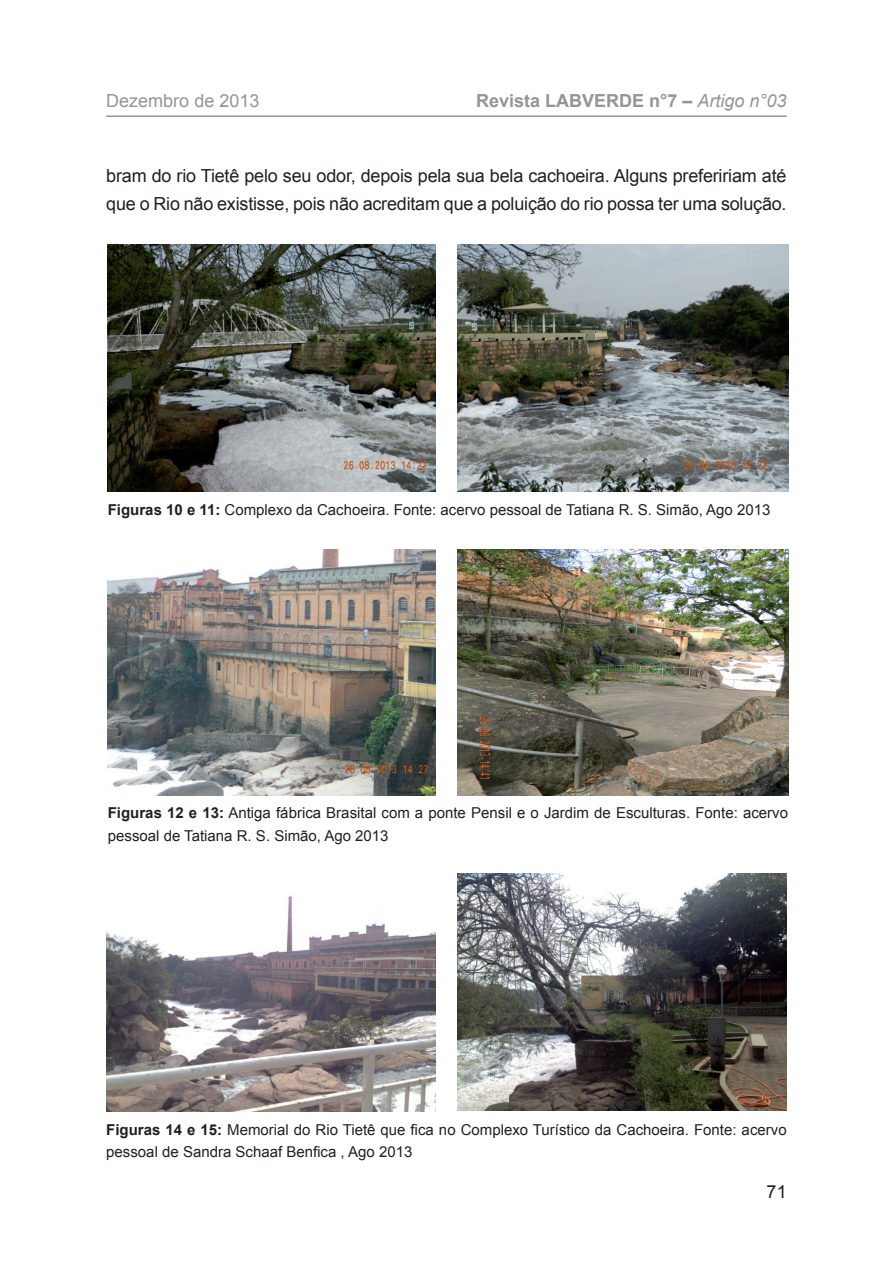
<style>
.page{position:relative;width:893px;height:1263px;background:#fff}
.page>*{position:absolute;margin:0;border:0;box-sizing:border-box;transform-origin:0 0}
.t1{font:18px/27px "Arial";letter-spacing:-.01em;color:#231f20}
.t2{font:700 18px "Arial";color:#939598}
.t3{font:18px "Arial";color:#939598}
.t4{font:15px/22.5px "Arial";color:#231f20}
.s1{font-weight:400;font-style:italic}
.s2{font-weight:700}
</style>
<div class="page">
<hr style="left:106px;top:115px;width:681px;height:2px;background:#939598">
<img style="left:108px;top:244px;width:328px;height:247px">
<img style="left:457px;top:244px;width:331px;height:247px">
<img style="left:108px;top:549px;width:328px;height:247px">
<img style="left:457px;top:549px;width:331px;height:247px">
<img style="left:106px;top:896px;width:330px;height:215px">
<img style="left:457px;top:873px;width:330px;height:238px">
<p class="t3" style="left:106px;top:89px;width:155px">Dezembro de 2013</p>
<p class="t2" style="left:476px;top:88px;width:312px">Revista LABVERDE n°7 – <span class="s1">Artigo n°03</span></p>
<p class="t1" style="left:106px;top:163px;width:682px">bram do rio Tietê pelo seu odor, depois pela sua bela cachoeira. Alguns prefeririam até que o Rio não existisse, pois não acreditam que a poluição do rio possa ter uma solução.</p>
<p class="t4" style="left:108px;top:498px;width:664px"><span class="s2">Figuras 10 e 11:</span> Complexo da Cachoeira. Fonte: acervo pessoal de Tatiana R. S. Simão, Ago 2013</p>
<p class="t4" style="left:108px;top:802px;width:682px"><span class="s2">Figuras 12 e 13:</span> Antiga fábrica Brasital com a ponte Pensil e o Jardim de Esculturas. Fonte: acervo pessoal de Tatiana R. S. Simão, Ago 2013</p>
<p class="t4" style="left:106px;top:1118px;width:682px"><span class="s2">Figuras 14 e 15:</span> Memorial do Rio Tietê que fica no Complexo Turístico da Cachoeira. Fonte: acervo pessoal de Sandra Schaaf Benfica , Ago 2013</p>
<p class="t1" style="left:767px;top:1178px;width:22px">71</p>
</div>
